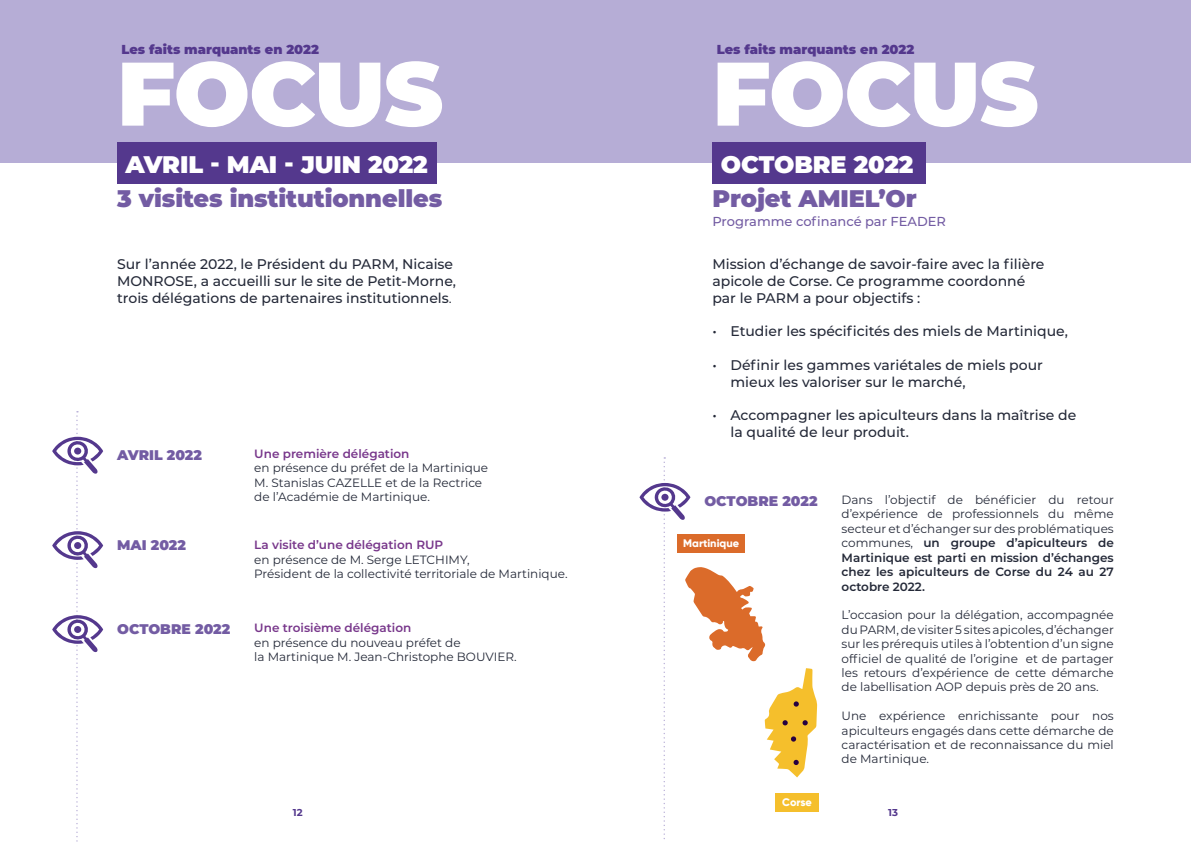
<style>
.page{position:relative;width:1191px;height:842px;background:#fff}
.page>*{position:absolute;margin:0;border:0;box-sizing:border-box;transform-origin:0 0}
.t1{font:900 90px "Montserrat";letter-spacing:-.015em;color:#fff}
.t2{font:900 24px "Montserrat";letter-spacing:-.005em;color:#735ca3}
.t3{font:900 24px "Montserrat";letter-spacing:-.005em;color:#fff}
.t4{font:500 14px/16.8px "Montserrat";color:#242938}
.t5{font:900 14px "Montserrat";color:#735ca3}
.t6{font:900 13px "Montserrat";color:#54388d}
.t7{font:500 13px "Montserrat";color:#735ca3}
.t8{font:12px/14.4px "Montserrat";color:#242938}
.t9{font:600 12px "Montserrat";color:#78378b}
.t10{font:800 11px "Gilroy";color:#fff}
.t11{font:700 10px "Montserrat";color:#54388d}
.s1{font-weight:400}
.s2{font-weight:600}
</style>
<div class="page">
<div style="left:0;top:0;width:1191px;height:163px;background:#b6add6"></div>
<div style="left:117px;top:142px;width:320px;height:41px;background:#54388d"></div>
<svg style="left:52px;top:411px;width:51px;height:431px"></svg>
<div style="left:712px;top:142px;width:213px;height:41px;background:#54388d"></div>
<div style="left:776px;top:793px;width:43px;height:19px;background:#f5bf2c"></div>
<svg style="left:639px;top:457px;width:178px;height:382px"></svg>
<p class="t6" style="left:121px;top:39px;width:199px">Les faits marquants en 2022</p>
<h1 class="t1" style="left:117px;top:26px;width:327px">FOCUS</h1>
<h2 class="t3" style="left:126px;top:147px;width:304px">AVRIL - MAI - JUIN 2022</h2>
<h2 class="t2" style="left:117px;top:181px;width:327px">3 visites institutionnelles</h2>
<p class="t4" style="left:117px;top:255px;width:340px">Sur l’année 2022, le Président du PARM, Nicaise<br>MONROSE, a accueilli sur le site de Petit-Morne, trois délégations de partenaires institutionnels<span class="s1">.</span></p>
<p class="t5" style="left:117px;top:444px;width:86px">AVRIL 2022</p>
<p class="t9" style="left:254px;top:445px;width:157px">Une première délégation</p>
<p class="t8" style="left:254px;top:460px;width:235px">en présence du préfet de la Martinique<br>M. Stanislas CAZELLE et de la Rectrice de l’Académie de Martinique.</p>
<p class="t5" style="left:117px;top:535px;width:70px">MAI 2022</p>
<p class="t9" style="left:254px;top:536px;width:190px">La visite d’une délégation RUP</p>
<p class="t8" style="left:254px;top:552px;width:315px">en présence de M. Serge LETCHIMY,<br>Président de la collectivité territoriale de Martinique.</p>
<p class="t5" style="left:117px;top:619px;width:115px">OCTOBRE 2022</p>
<p class="t9" style="left:254px;top:620px;width:159px">Une troisième délégation</p>
<p class="t8" style="left:254px;top:635px;width:264px">en présence du nouveau préfet de<br>la Martinique M. Jean-Christophe BOUVIER.</p>
<p class="t6" style="left:716px;top:39px;width:199px">Les faits marquants en 2022</p>
<h1 class="t1" style="left:712px;top:26px;width:327px">FOCUS</h1>
<h2 class="t3" style="left:721px;top:147px;width:194px">OCTOBRE 2022</h2>
<h2 class="t2" style="left:712px;top:181px;width:206px">Projet AMIEL’Or</h2>
<p class="t7" style="left:712px;top:212px;width:235px">Programme cofinancé par FEADER</p>
<p class="t4" style="left:712px;top:255px;width:333px">Mission d’échange de savoir-faire avec la filière apicole de Corse. Ce programme coordonné par le PARM a pour objectifs :</p>
<p class="t4" style="left:712px;top:322px;width:357px">• Etudier les spécificités des miels de Martinique,</p>
<p class="t4" style="left:730px;top:356px;width:314px;text-indent:-18px">• Définir les gammes variétales de miels pour mieux les valoriser sur le marché,</p>
<p class="t4" style="left:730px;top:406px;width:347px;text-indent:-18px">• Accompagner les apiculteurs dans la maîtrise de la qualité de leur produit.</p>
<p class="t5" style="left:704px;top:490px;width:115px">OCTOBRE 2022</p>
<p class="t10" style="left:683px;top:536px;width:57px">Martinique</p>
<p class="t10" style="left:782px;top:795px;width:31px">Corse</p>
<p class="t8" style="left:841px;top:492px;width:274px;text-align:justify">Dans l’objectif de bénéficier du retour d’expérience de professionnels du même secteur et d’échanger sur des problématiques communes, <span class="s2">un groupe d’apiculteurs de Martinique est parti en mission d’échanges chez les apiculteurs de Corse du 24 au 27 octobre 2022.</span></p>
<p class="t8" style="left:841px;top:607px;width:274px;text-align:justify">L’occasion pour la délégation, accompagnée du PARM, de visiter 5 sites apicoles, d’échanger sur les prérequis utiles à l’obtention d’un signe officiel de qualité de l’origine et de partager les retours d’expérience de cette démarche de labellisation AOP depuis près de 20 ans.</p>
<p class="t8" style="left:841px;top:708px;width:274px;text-align:justify">Une expérience enrichissante pour nos apiculteurs engagés dans cette démarche de caractérisation et de reconnaissance du miel de Martinique.</p>
<p class="t11" style="left:293px;top:805px;width:11px">12</p>
<p class="t11" style="left:888px;top:805px;width:11px">13</p>
</div>
